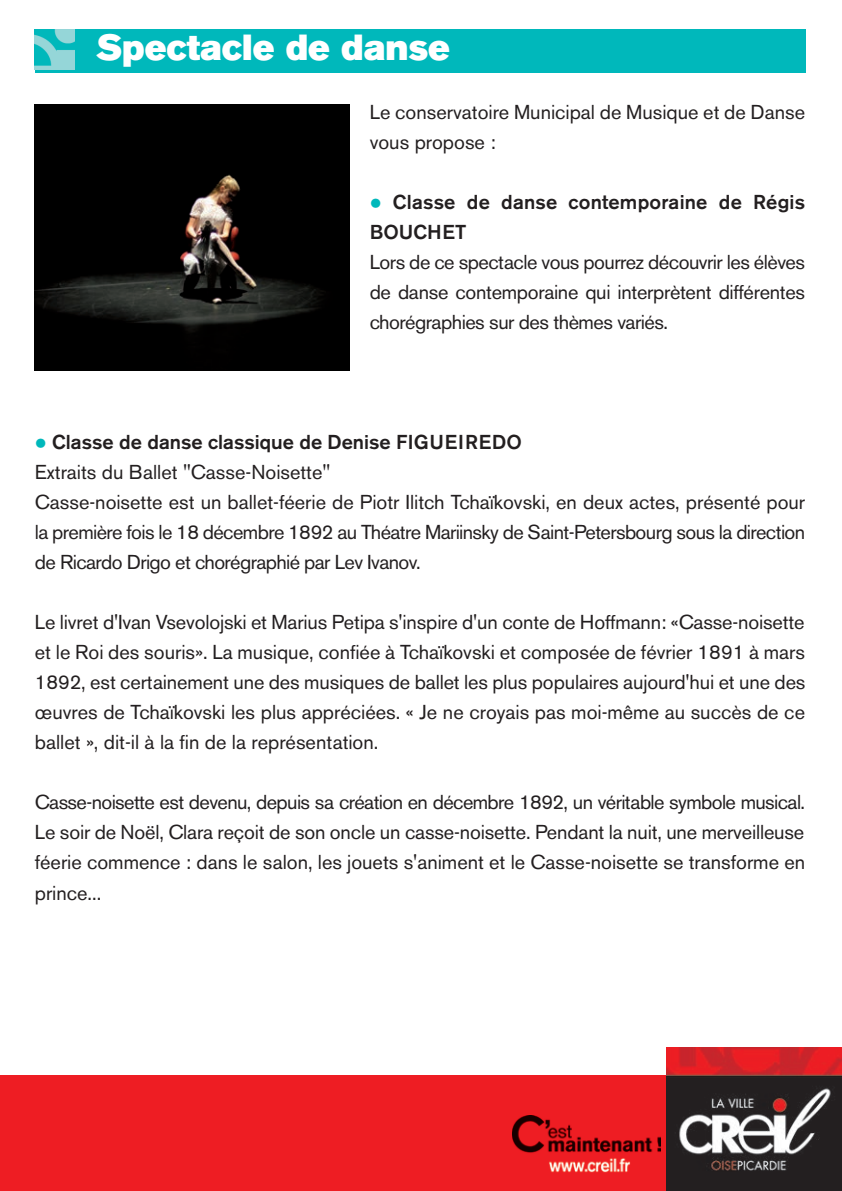
<style>
.page{position:relative;width:842px;height:1191px;background:#fff}
.page>*{position:absolute;margin:0;border:0;box-sizing:border-box;transform-origin:0 0}
.t1{font:36px "Akzidenz Grotesk BE Super";color:#fff}
.t2{font:20px/30px "Akzidenz Grotesk BE";color:#231f20;text-align:justify}
.t3{font:20px/30px "Akzidenz Grotesk BE";letter-spacing:-.03em;color:#231f20}
.t4{font:500 20px/30px "Akzidenz Grotesk BE";letter-spacing:.01em;color:#231f20}
.s1{color:#00b8bb}
.s2{font-weight:500}
</style>
<div class="page">
<div style="left:35px;top:29px;width:770px;height:44px;background:#00b8bb"></div>
<div style="left:0;top:1074px;width:842px;height:117px;background:#ee1d23"></div>
<img style="left:667px;top:1047px;width:175px;height:144px">
<img style="left:513px;top:1115px;width:147px;height:38px">
<img style="left:549px;top:1158px;width:81px;height:15px">
<img style="left:35px;top:29px;width:40px;height:41px">
<img style="left:35px;top:104px;width:315px;height:266px">
<h1 class="t1" style="left:96px;top:33px;width:355px">Spectacle de danse</h1>
<p class="t2" style="left:370px;top:99px;width:437px">Le conservatoire Municipal de Musique et de Danse vous propose :</p>
<p class="t4" style="left:370px;top:189px;width:437px"><span class="s1">●</span> Classe de danse contemporaine de Régis<br>BOUCHET</p>
<p class="t2" style="left:370px;top:249px;width:437px">Lors de ce spectacle vous pourrez découvrir les élèves de danse contemporaine qui interprètent différentes chorégraphies sur des thèmes variés.</p>
<p class="t3" style="left:35px;top:429px;width:772px"><span class="s1">●</span> <span class="s2">Classe de danse classique de Denise FIGUEIREDO<br></span>Extraits du Ballet "Casse-Noisette"<br>Casse-noisette est un ballet-féerie de Piotr Ilitch Tchaïkovski, en deux actes, présenté pour la première fois le 18 décembre 1892 au Théatre Mariinsky de Saint-Petersbourg sous la direction de Ricardo Drigo et chorégraphié par Lev Ivanov.</p>
<p class="t2" style="left:35px;top:609px;width:772px">Le livret d'Ivan Vsevolojski et Marius Petipa s'inspire d'un conte de Hoffmann: «Casse-noisette et le Roi des souris». La musique, confiée à Tchaïkovski et composée de février 1891 à mars 1892, est certainement une des musiques de ballet les plus populaires aujourd'hui et une des œuvres de Tchaïkovski les plus appréciées. « Je ne croyais pas moi-même au succès de ce ballet », dit-il à la fin de la représentation.</p>
<p class="t2" style="left:35px;top:789px;width:772px">Casse-noisette est devenu, depuis sa création en décembre 1892, un véritable symbole musical.<br>Le soir de Noël, Clara reçoit de son oncle un casse-noisette. Pendant la nuit, une merveilleuse féerie commence : dans le salon, les jouets s'animent et le Casse-noisette se transforme en prince...</p>
</div>
